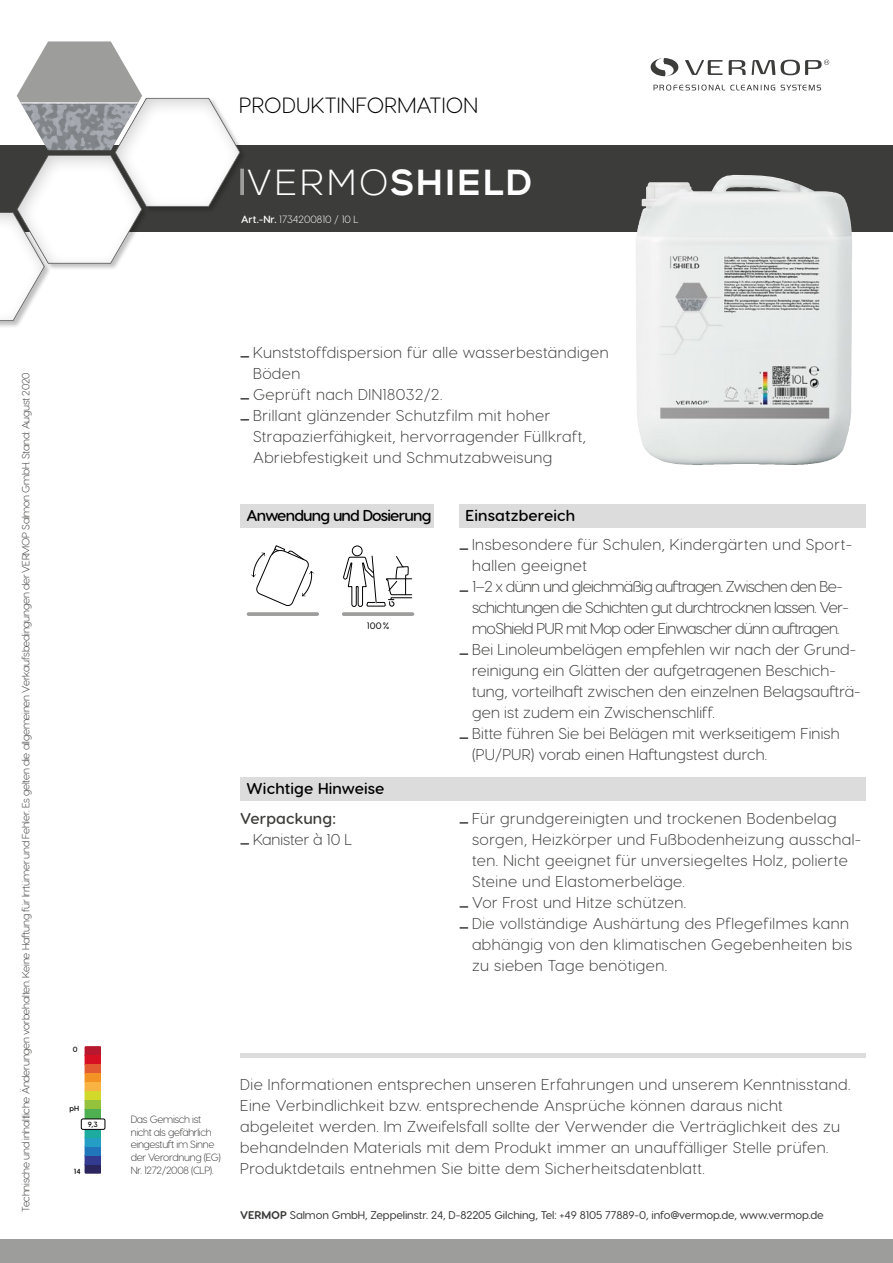
<style>
.page{position:relative;width:893px;height:1263px;background:#fff}
.page>*{position:absolute;margin:0;border:0;box-sizing:border-box;transform-origin:0 0}
.t1{font:36px "Nexa X Bold";letter-spacing:.04em;color:#fff}
.t2{font:300 22.05px "Visby Round CF";letter-spacing:.01em;color:#000}
.t3{font:300 15.75px/21px "Visby Round CF";letter-spacing:.03em;color:#3c3c3b}
.t4{font:300 15.75px/21px "Visby Round CF";letter-spacing:.01em;color:#3c3c3b}
.t5{font:600 15.75px "Visby Round CF";color:#000}
.t6{font:600 15.75px "Visby Round CF";letter-spacing:-.05em;color:#000}
.t7{font:300 15.75px "Visby Round CF";color:#3c3c3b}
.t8{font:600 15.75px "Visby Round CF";letter-spacing:.01em;color:#3c3c3b}
.t9{font:500 11.25px "Visby Round CF";letter-spacing:-.005em;color:#3c3c3b}
.t10{font:300 10.5px/12.6px "Visby Round CF";letter-spacing:-.025em;color:#3c3c3b}
.t11{font:300 10.5px "Visby Round CF";color:#fff}
.t12{font:500 9.3px "Visby Round CF";color:#000}
.t13{font:600 7.5px "Visby Round CF";color:#000}
.s1{font-family:"Nexa";font-weight:300}
.s2{font-weight:600}
.s3{font-weight:700}
</style>
<div class="page">
<div style="left:0;top:145px;width:893px;height:87px;background:#3c3c3b"></div>
<div style="left:240px;top:505px;width:194px;height:23px;background:#dcdcdc"></div>
<div style="left:240px;top:778px;width:626px;height:23px;background:#dcdcdc"></div>
<div style="left:459px;top:505px;width:407px;height:23px;background:#dcdcdc"></div>
<div style="left:0;top:1239px;width:893px;height:24px;background:#9d9d9c"></div>
<svg style="left:241px;top:356px;width:8px;height:2px"></svg>
<svg style="left:241px;top:398px;width:8px;height:2px"></svg>
<svg style="left:241px;top:419px;width:8px;height:2px"></svg>
<svg style="left:460px;top:548px;width:8px;height:2px"></svg>
<svg style="left:460px;top:590px;width:8px;height:2px"></svg>
<svg style="left:460px;top:653px;width:8px;height:2px"></svg>
<svg style="left:460px;top:737px;width:8px;height:2px"></svg>
<svg style="left:241px;top:843px;width:8px;height:2px"></svg>
<svg style="left:460px;top:822px;width:8px;height:2px"></svg>
<svg style="left:460px;top:906px;width:8px;height:2px"></svg>
<svg style="left:460px;top:927px;width:8px;height:2px"></svg>
<svg style="left:344px;top:612px;width:68px;height:4px"></svg>
<div style="left:352px;top:546px;width:10px;height:10px;border:1px solid #000;border-radius:50%"></div>
<div style="left:367px;top:602px;width:19px;height:4px;border:1px solid #000"></div>
<svg style="left:343px;top:555px;width:34px;height:52px"></svg>
<svg style="left:385px;top:556px;width:27px;height:51px"></svg>
<svg style="left:248px;top:612px;width:69px;height:4px"></svg>
<svg style="left:251px;top:545px;width:63px;height:61px"></svg>
<img style="left:636px;top:175px;width:216px;height:290px">
<div style="left:114px;top:97px;width:133px;height:117px;background:#000;opacity:.25"></div>
<div style="left:0;top:212px;width:51px;height:116px;background:#000;opacity:.25"></div>
<svg style="left:0;top:41px;width:241px;height:280px"></svg>
<img style="left:17px;top:66px;width:125px;height:84px">
<hr style="left:17px;top:102px;width:125px;height:1px;background:#fff">
<svg style="left:651px;top:58px;width:27px;height:18px"></svg>
<svg style="left:752px;top:60px;width:23px;height:15px"></svg>
<svg style="left:729px;top:60px;width:17px;height:15px"></svg>
<svg style="left:685px;top:60px;width:38px;height:15px"></svg>
<svg style="left:781px;top:60px;width:48px;height:15px"></svg>
<svg style="left:653px;top:85px;width:168px;height:6px"></svg>
<div style="left:240px;top:1053px;width:626px;height:5px;background:#dcdcdc"></div>
<div style="left:85px;top:1046px;width:16px;height:9px;background:#b7182e"></div>
<div style="left:85px;top:1055px;width:16px;height:9px;background:#d81024"></div>
<div style="left:85px;top:1064px;width:16px;height:9px;background:#e35b30"></div>
<div style="left:85px;top:1073px;width:16px;height:9px;background:#f39325"></div>
<div style="left:85px;top:1082px;width:16px;height:10px;background:#f9b342"></div>
<div style="left:85px;top:1092px;width:16px;height:9px;background:#d3d92b"></div>
<div style="left:85px;top:1101px;width:16px;height:9px;background:#94c23d"></div>
<div style="left:85px;top:1164px;width:16px;height:10px;background:#2b255d"></div>
<div style="left:85px;top:1155px;width:16px;height:9px;background:#323b90"></div>
<div style="left:85px;top:1146px;width:16px;height:9px;background:#2075bb"></div>
<div style="left:85px;top:1137px;width:16px;height:9px;background:#259ec5"></div>
<div style="left:85px;top:1128px;width:16px;height:9px;background:#1dab9e"></div>
<div style="left:85px;top:1110px;width:16px;height:9px;background:#4eb051"></div>
<div style="left:81px;top:1118px;width:24px;height:12px;border:1px solid #000;border-radius:2px"></div>
<h2 class="t2" style="left:239px;top:92px;width:240px">PRODUKTINFORMATION</h2>
<h1 class="t1" style="left:247px;top:161px;width:287px"><span class="s1">VERMO</span>SHIELD</h1>
<p class="t11" style="left:241px;top:213px;width:119px"><span class="s2">Art.-Nr.</span> 1734200810 / 10 L</p>
<p class="t10" style="left:20px;top:1212px;width:841px;rotate:-90deg">Technische und inhaltliche Änderungen vorbehalten. Keine Haftung für Irrtümer und Fehler. Es gelten die allgemeinen Verkaufsbedingungen der VERMOP Salmon GmbH. Stand: August 2020</p>
<p class="t3" style="left:253px;top:341px;width:357px">Kunststoffdispersion für alle wasserbeständigen Böden<br>Geprüft nach DIN18032/2.<br>Brillant glänzender Schutzfilm mit hoher Strapazierfähigkeit, hervorragender Füllkraft, Abriebfestigkeit und Schmutzabweisung</p>
<p class="t6" style="left:247px;top:506px;width:186px">Anwendung und Dosierung</p>
<p class="t12" style="left:367px;top:620px;width:24px">100%</p>
<p class="t5" style="left:247px;top:779px;width:139px">Wichtige Hinweise</p>
<p class="t8" style="left:240px;top:808px;width:97px">Verpackung:</p>
<p class="t7" style="left:253px;top:829px;width:101px">Kanister à 10 L</p>
<p class="t5" style="left:465px;top:506px;width:111px">Einsatzbereich</p>
<p class="t4" style="left:472px;top:534px;width:390px">Insbesondere für Schulen, Kindergärten und Sport&shy;hallen geeignet<br>1–2 x dünn und gleichmäßig auftragen. Zwischen den Be&shy;schichtungen die Schichten gut durchtrocknen lassen. Ver&shy;moShield PUR mit Mop oder Einwascher dünn auftragen.<br>Bei Linoleumbelägen empfehlen wir nach der Grund&shy;reinigung ein Glätten der aufgetragenen Beschich&shy;tung, vorteilhaft zwischen den einzelnen Belagsaufträ&shy;gen ist zudem ein Zwischenschliff.<br>Bitte führen Sie bei Belägen mit werkseitigem Finish (PU/PUR) vorab einen Haftungstest durch.</p>
<p class="t3" style="left:472px;top:807px;width:391px">Für grundgereinigten und trockenen Bodenbelag sorgen, Heizkörper und Fußbodenheizung ausschal&shy;ten. Nicht geeignet für unversiegeltes Holz, polierte Steine und Elastomerbeläge.<br>Vor Frost und Hitze schützen.<br>Die vollständige Aushärtung des Pflegefilmes kann abhängig von den klimatischen Gegebenheiten bis zu sieben Tage benötigen.</p>
<p class="t13" style="left:73px;top:1045px;width:6px">0</p>
<p class="t13" style="left:70px;top:1104px;width:11px">pH</p>
<p class="t13" style="left:88px;top:1120px;width:11px">9,3</p>
<p class="t10" style="left:131px;top:1113px;width:92px">Das Gemisch ist nicht als gefährlich eingestuft im Sinne der Verordnung (EG)<br>Nr. 1272/2008 (CLP).</p>
<p class="t13" style="left:74px;top:1166px;width:8px">14</p>
<p class="t3" style="left:240px;top:1073px;width:612px">Die Informationen entsprechen unseren Erfahrungen und unserem Kenntnisstand.<br>Eine Verbindlichkeit bzw. entsprechende Ansprüche können daraus nicht abgeleitet werden. Im Zweifelsfall sollte der Verwender die Verträglichkeit des zu behandelnden Materials mit dem Produkt immer an unauffälliger Stelle prüfen.<br>Produktdetails entnehmen Sie bitte dem Sicherheitsdatenblatt.</p>
<p class="t9" style="left:240px;top:1208px;width:585px"><span class="s3">VERMOP</span> Salmon GmbH, Zeppelinstr. 24, D-82205 Gilching, Tel: +49 8105 77889-0, info@vermop.de, www.vermop.de</p>
</div>
